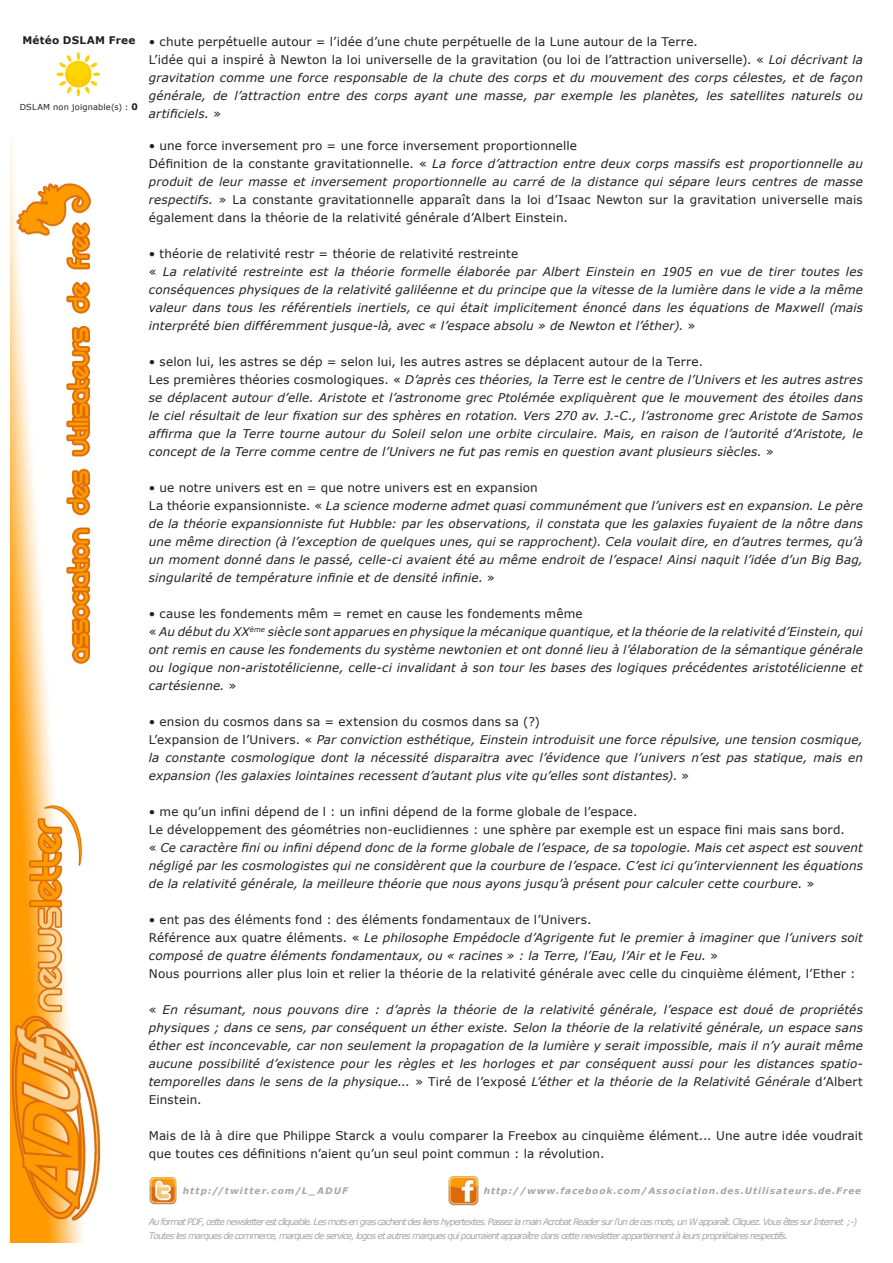
<style>
.page{position:relative;width:893px;height:1263px;background:#fff}
.page>*{position:absolute;margin:0;border:0;box-sizing:border-box;transform-origin:0 0}
.t1{font:italic 12px/18px "Verdana";letter-spacing:.01em;color:#231f20}
.t2{font:12px/18px "Verdana";letter-spacing:.01em;color:#231f20}
.t3{font:700 10.5px "Verdana";letter-spacing:.025em;color:#231f20}
.t4{font:italic 9px/13.8px "Verdana";letter-spacing:-.1em;color:#a8a3ac}
.t5{font:italic 700 9px "Verdana";letter-spacing:.1em;color:#a8a3ac}
.t6{font:italic 700 9px "Verdana";letter-spacing:.125em;color:#a8a3ac}
.t7{font:8.25px "Verdana";letter-spacing:.02em;color:#231f20}
.s1{font-weight:700;font-size:9px}
.s2{font-style:normal}
.s3{font-style:italic}
</style>
<div class="page">
<img style="left:11px;top:138px;width:90px;height:1105px">
<img style="left:149px;top:1177px;width:28px;height:28px">
<img style="left:449px;top:1177px;width:29px;height:29px">
<img style="left:56px;top:52px;width:45px;height:45px">
<p class="t3" style="left:22px;top:33px;width:114px">Météo DSLAM Free</p>
<p class="t7" style="left:20px;top:102px;width:120px">DSLAM non joignable(s) : <span class="s1">0</span></p>
<p class="t1" style="left:149px;top:33px;width:716px"><span class="s2">• chute perpétuelle autour = l’idée d’une chute perpétuelle de la Lune autour de la Terre.<br>L’idée qui a inspiré à Newton la loi universelle de la gravitation (ou loi de l’attraction universelle). «</span> Loi décrivant la gravitation comme une force responsable de la chute des corps et du mouvement des corps célestes, et de façon générale, de l’attraction entre des corps ayant une masse, par exemple les planètes, les satellites naturels ou artificiels. <span class="s2">»</span></p>
<p class="t2" style="left:149px;top:136px;width:716px">• une force inversement pro = une force inversement proportionnelle<br>Définition de la constante gravitationnelle. « <span class="s3">La force d’attraction entre deux corps massifs est proportionnelle au produit de leur masse et inversement proportionnelle au carré de la distance qui sépare leurs centres de masse respectifs.</span> » La constante gravitationnelle apparaît dans la loi d’Isaac Newton sur la gravitation universelle mais également dans la théorie de la relativité générale d’Albert Einstein.</p>
<p class="t1" style="left:149px;top:244px;width:716px"><span class="s2">• théorie de relativité restr = théorie de relativité restreinte<br>«</span> La relativité restreinte est la théorie formelle élaborée par Albert Einstein en 1905 en vue de tirer toutes les conséquences physiques de la relativité galiléenne et du principe que la vitesse de la lumière dans le vide a la même valeur dans tous les référentiels inertiels, ce qui était implicitement énoncé dans les équations de Maxwell (mais interprété bien différemment jusque-là, avec « l’espace absolu » de Newton et l’éther). <span class="s2">»</span></p>
<p class="t1" style="left:149px;top:352px;width:716px"><span class="s2">• selon lui, les astres se dép = selon lui, les autres astres se déplacent autour de la Terre.<br>Les premières théories cosmologiques. «</span> D’après ces théories, la Terre est le centre de l’Univers et les autres astres se déplacent autour d’elle. Aristote et l’astronome grec Ptolémée expliquèrent que le mouvement des étoiles dans le ciel résultait de leur fixation sur des sphères en rotation. Vers 270 av. J.-C., l’astronome grec Aristote de Samos affirma que la Terre tourne autour du Soleil selon une orbite circulaire. Mais, en raison de l’autorité d’Aristote, le concept de la Terre comme centre de l’Univers ne fut pas remis en question avant plusieurs siècles. <span class="s2">»</span></p>
<p class="t1" style="left:149px;top:478px;width:716px"><span class="s2">• ue notre univers est en = que notre univers est en expansion<br>La théorie expansionniste. «</span> La science moderne admet quasi communément que l’univers est en expansion. Le père de la théorie expansionniste fut Hubble: par les observations, il constata que les galaxies fuyaient de la nôtre dans une même direction (à l’exception de quelques unes, qui se rapprochent). Cela voulait dire, en d’autres termes, qu’à un moment donné dans le passé, celle-ci avaient été au même endroit de l’espace! Ainsi naquit l’idée d’un Big Bag, singularité de température infinie et de densité infinie. <span class="s2">»</span></p>
<p class="t1" style="left:149px;top:604px;width:716px"><span class="s2">• cause les fondements mêm = remet en cause les fondements même<br>«</span> Au début du XX<sup>ème</sup> siècle sont apparues en physique la mécanique quantique, et la théorie de la relativité d’Einstein, qui ont remis en cause les fondements du système newtonien et ont donné lieu à l’élaboration de la sémantique générale ou logique non-aristotélicienne, celle-ci invalidant à son tour les bases des logiques précédentes aristotélicienne et cartésienne. <span class="s2">»</span></p>
<p class="t1" style="left:149px;top:712px;width:716px"><span class="s2">• ension du cosmos dans sa = extension du cosmos dans sa (?)<br>L’expansion de l’Univers. «</span> Par conviction esthétique, Einstein introduisit une force répulsive, une tension cosmique, la constante cosmologique dont la nécessité disparaitra avec l’évidence que l’univers n’est pas statique, mais en expansion (les galaxies lointaines recessent d’autant plus vite qu’elles sont distantes)<span class="s2">. »</span></p>
<p class="t1" style="left:149px;top:802px;width:716px"><span class="s2">• me qu’un infini dépend de l : un infini dépend de la forme globale de l’espace.<br>Le développement des géométries non-euclidiennes : une sphère par exemple est un espace fini mais sans bord.<br>«</span> Ce caractère fini ou infini dépend donc de la forme globale de l’espace, de sa topologie. Mais cet aspect est souvent négligé par les cosmologistes qui ne considèrent que la courbure de l’espace. C’est ici qu’interviennent les équations de la relativité générale, la meilleure théorie que nous ayons jusqu’à présent pour calculer cette courbure. <span class="s2">»</span></p>
<p class="t2" style="left:149px;top:910px;width:716px">• ent pas des éléments fond : des éléments fondamentaux de l’Univers.<br>Référence aux quatre éléments. « <span class="s3">Le philosophe Empédocle d’Agrigente fut le premier à imaginer que l’univers soit composé de quatre éléments fondamentaux, ou « racines » : la Terre, l’Eau, l’Air et le Feu.</span> »<br>Nous pourrions aller plus loin et relier la théorie de la relativité générale avec celle du cinquième élément, l’Ether :</p>
<p class="t1" style="left:149px;top:1000px;width:716px;text-align:justify"><span class="s2">«</span> En résumant, nous pouvons dire : d’après la théorie de la relativité générale, l’espace est doué de propriétés physiques ; dans ce sens, par conséquent un éther existe. Selon la théorie de la relativité générale, un espace sans éther est inconcevable, car non seulement la propagation de la lumière y serait impossible, mais il n’y aurait même aucune possibilité d’existence pour les règles et les horloges et par conséquent aussi pour les distances spatio&shy;temporelles dans le sens de la physique... <span class="s2">» Tiré de l’exposé</span> L’éther et la théorie de la Relativité Générale <span class="s2">d’Albert Einstein.</span></p>
<p class="t2" style="left:149px;top:1126px;width:715px">Mais de là à dire que Philippe Starck a voulu comparer la Freebox au cinquième élément... Une autre idée voudrait que toutes ces définitions n’aient qu’un seul point commun : la révolution.</p>
<p class="t6" style="left:183px;top:1184px;width:167px">http://twitter.com/L_ADUF</p>
<p class="t5" style="left:484px;top:1184px;width:379px">http://www.facebook.com/Association.des.Utilisateurs.de.Free</p>
<p class="t4" style="left:149px;top:1215px;width:710px">Au format PDF, cette newsletter est cliquable. Les mots en gras cachent des liens hypertextes. Passez la main Acrobat Reader sur l’un de ces mots, un W apparaît. Cliquez. Vous êtes sur Internet ;-)<br>Toutes les marques de commerce, marques de service, logos et autres marques qui pourraient apparaître dans cette newsletter appartiennent à leurs propriétaires respectifs.</p>
</div>
